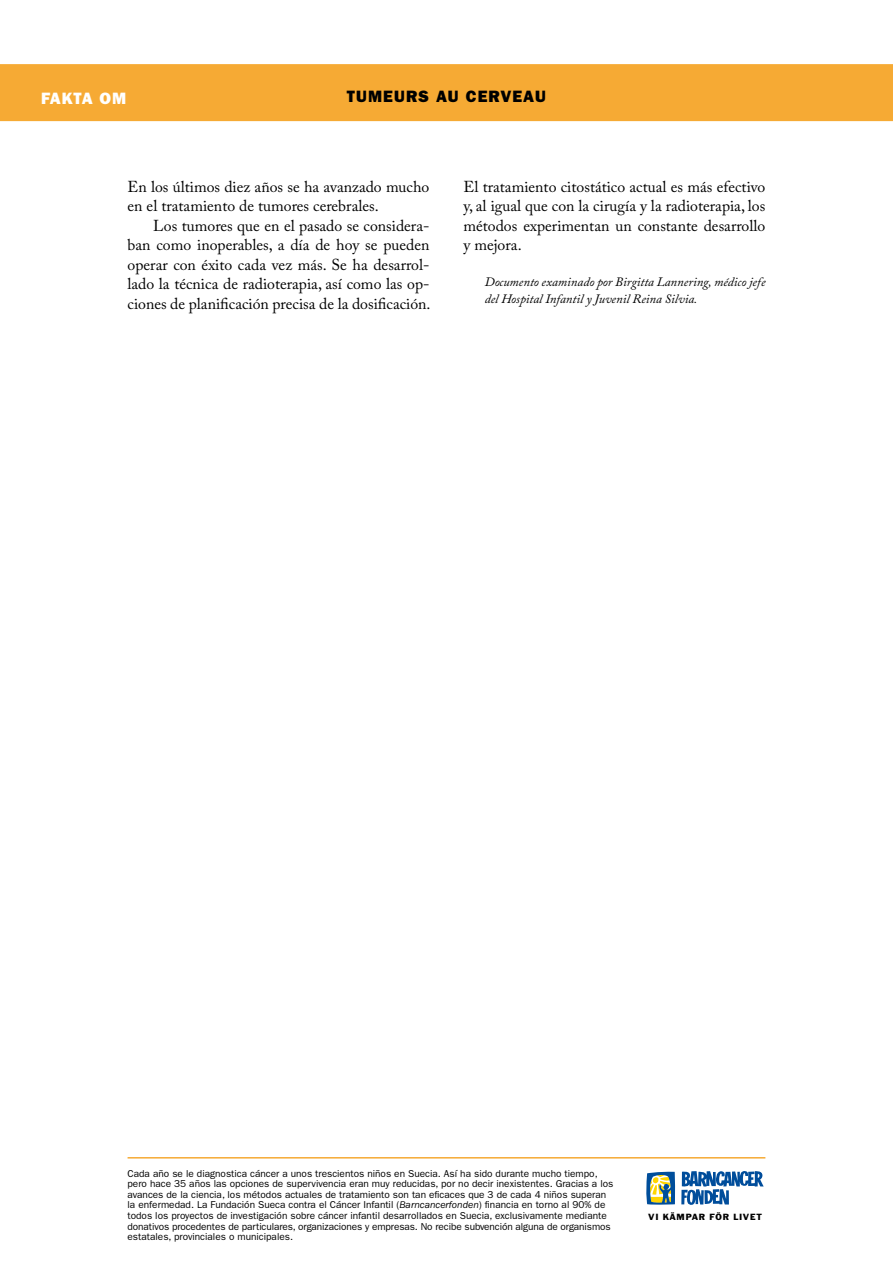
<style>
.page{position:relative;width:893px;height:1263px;background:#fff}
.page>*{position:absolute;margin:0;border:0;box-sizing:border-box;transform-origin:0 0}
.t1{font:800 16.5px "Franklin Gothic";letter-spacing:.06em;color:#000}
.t2{font:800 16.5px "Franklin Gothic";letter-spacing:.06em;color:#fff}
.t3{font:15.75px/19.5px "Adobe Caslon Pro";color:#000;text-align:justify}
.t4{font:italic 12.75px/16.5px "Adobe Caslon Pro";color:#000}
.t5{font:10.05px/10.5px "Franklin Gothic";color:#000}
.t6{font:8.25px "Franklin Gothic Std";letter-spacing:.075em;color:#000}
.s1{font-style:italic}
</style>
<div class="page">
<div style="left:0;top:64px;width:893px;height:57px;background:#f6aa34"></div>
<svg style="left:681px;top:1171px;width:83px;height:34px"></svg>
<svg style="left:646px;top:1171px;width:29px;height:34px"></svg>
<hr style="left:128px;top:1157px;width:637px;height:1px;background:#f6aa34">
<h1 class="t2" style="left:41px;top:89px;width:87px">FAKTA OM</h1>
<h1 class="t1" style="left:347px;top:87px;width:200px">TUMEURS AU CERVEAU</h1>
<h2 class="t3" style="left:128px;top:177px;width:303px">En los últimos diez años se ha avanzado mucho en el tratamiento de tumores cerebrales.</h2>
<h2 class="t3" style="left:128px;top:216px;width:305px;text-indent:25px">Los tumores que en el pasado se considera&shy;ban como inoperables, a día de hoy se pueden operar con éxito cada vez más. Se ha desarrol&shy;lado la técnica de radioterapia, así como las op&shy;ciones de planificación precisa de la dosificación.</h2>
<h2 class="t3" style="left:463px;top:177px;width:303px">El tratamiento citostático actual es más efectivo y, al igual que con la cirugía y la radioterapia, los métodos experimentan un constante desarrollo y mejora.</h2>
<p class="t4" style="left:485px;top:274px;width:282px">Documento examinado por Birgitta Lannering, médico jefe del Hospital Infantil y Juvenil Reina Silvia.</p>
<p class="t5" style="left:128px;top:1168px;width:487px">Cada año se le diagnostica cáncer a unos trescientos niños en Suecia. Así ha sido durante mucho tiempo, pero hace 35 años las opciones de supervivencia eran muy reducidas, por no decir inexistentes. Gracias a los avances de la ciencia, los métodos actuales de tratamiento son tan eficaces que 3 de cada 4 niños superan la enfermedad. La Fundación Sueca contra el Cáncer Infantil (<span class="s1">Barncancerfonden</span>) financia en torno al 90% de todos los proyectos de investigación sobre cáncer infantil desarrollados en Suecia, exclusivamente mediante donativos procedentes de particulares, organizaciones y empresas. No recibe subvención alguna de organismos estatales, provinciales o municipales.</p>
<p class="t6" style="left:648px;top:1212px;width:115px">VI KÄMPAR FÖR LIVET</p>
</div>
